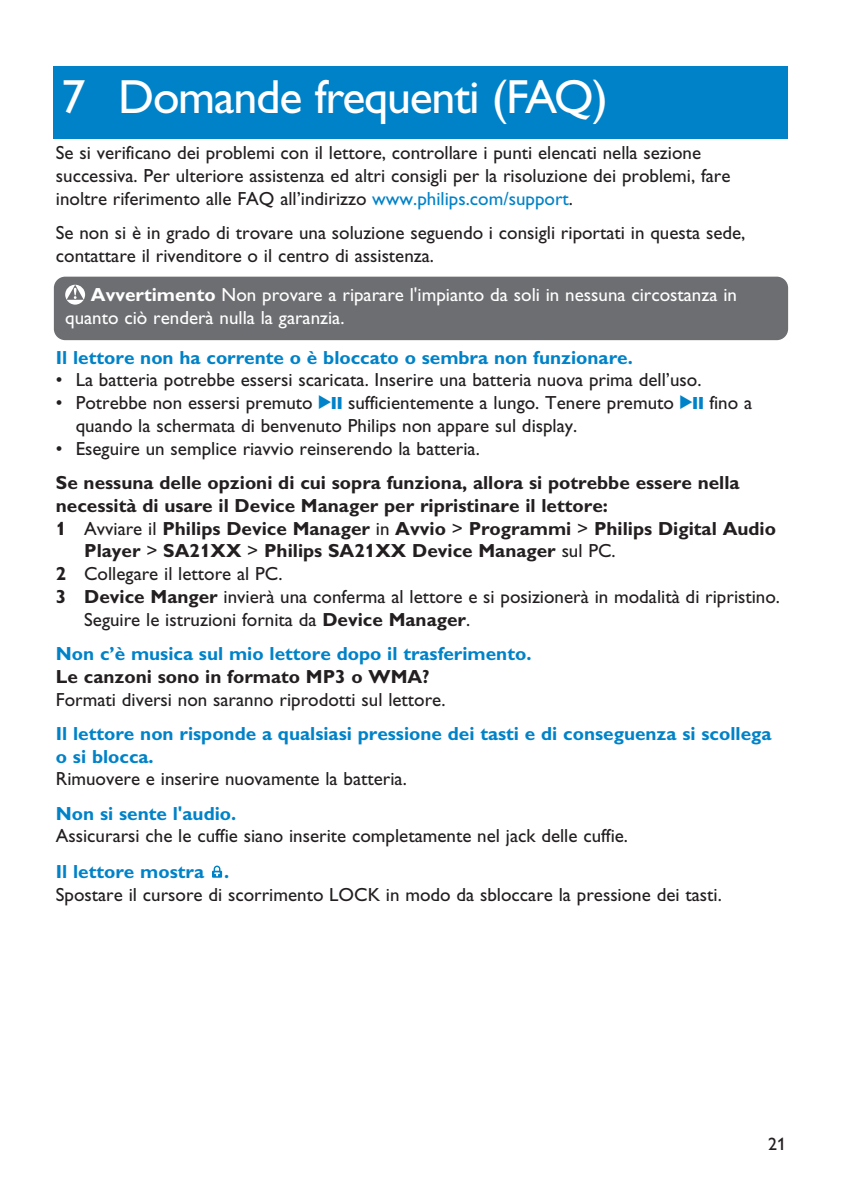
<style>
.page{position:relative;width:842px;height:1191px;background:#fff}
.page>*{position:absolute;margin:0;border:0;box-sizing:border-box;transform-origin:0 0}
.t1{font:48px "Gill Sans";letter-spacing:-.025em;color:#fff}
.t2{font:19px/22.8px "Gill Alt One";color:#231f20}
.t3{font:700 19px "Gill Alt One";color:#231f20}
.t4{font:700 19px/22.8px "Gill Alt One";color:#0082c8}
.t5{font:19px/22.8px "Gill Alt One";color:#fff}
.t6{font:18px "Gill Alt One";color:#231f20}
.s1{color:#0082c8}
.s2{font-weight:700}
.s3{font-family:"Audio Four 4";color:#0082c8}
.s4{font-weight:400}
</style>
<div class="page">
<svg style="left:212px;top:865px;width:10px;height:12px"></svg>
<div style="left:54px;top:66px;width:734px;height:72px;background:#0082c8"></div>
<div style="left:54px;top:277px;width:734px;height:63px;background:#6d6e71;border-radius:11px"></div>
<svg style="left:65px;top:285px;width:20px;height:20px"></svg>
<h1 class="t1" style="left:62px;top:80px;width:548px">7 Domande frequenti (FAQ)</h1>
<p class="t2" style="left:56px;top:144px;width:676px">Se si verificano dei problemi con il lettore, controllare i punti elencati nella sezione successiva. Per ulteriore assistenza ed altri consigli per la risoluzione dei problemi, fare inoltre riferimento alle FAQ all’indirizzo <span class="s1">www.philips.com/support</span>.</p>
<p class="t2" style="left:56px;top:223px;width:691px">Se non si è in grado di trovare una soluzione seguendo i consigli riportati in questa sede, contattare il rivenditore o il centro di assistenza.</p>
<p class="t5" style="left:65px;top:285px;width:673px;text-indent:26px"><span class="s2">Avvertimento</span> Non provare a riparare l'impianto da soli in nessuna circostanza in quanto ciò renderà nulla la garanzia.</p>
<p class="t4" style="left:56px;top:348px;width:578px">Il lettore non ha corrente o è bloccato o sembra non funzionare.</p>
<p class="t2" style="left:56px;top:371px;width:647px">• La batteria potrebbe essersi scaricata. Inserire una batteria nuova prima dell’uso.</p>
<p class="t2" style="left:76px;top:393px;width:678px;text-indent:-20px">• Potrebbe non essersi premuto <span class="s3">2;</span> sufficientemente a lungo. Tenere premuto <span class="s3">2;</span> fino a quando la schermata di benvenuto Philips non appare sul display.</p>
<p class="t2" style="left:56px;top:439px;width:425px">• Eseguire un semplice riavvio reinserendo la batteria.</p>
<p class="t3" style="left:56px;top:476px;width:685px">Se nessuna delle opzioni di cui sopra funziona, allora si potrebbe essere nella</p>
<p class="t3" style="left:56px;top:499px;width:554px">necessità di usare il Device Manager per ripristinare il lettore:</p>
<p class="t3" style="left:56px;top:521px;width:722px">1 <span class="s4">Avviare il</span> Philips Device Manager <span class="s4">in</span> Avvio <span class="s4">&gt;</span> Programmi <span class="s4">&gt;</span> Philips Digital Audio</p>
<p class="t3" style="left:84px;top:544px;width:533px">Player <span class="s4">&gt;</span> SA21XX <span class="s4">&gt;</span> Philips SA21XX Device Manager <span class="s4">sul PC.</span></p>
<p class="t2" style="left:56px;top:564px;width:228px"><span class="s2">2</span> Collegare il lettore al PC.</p>
<p class="t2" style="left:56px;top:587px;width:726px"><span class="s2">3 Device Manger</span> invierà una conferma al lettore e si posizionerà in modalità di ripristino.</p>
<p class="t2" style="left:84px;top:610px;width:388px">Seguire le istruzioni fornita da <span class="s2">Device Manager</span>.</p>
<p class="t4" style="left:56px;top:644px;width:477px">Non c’è musica sul mio lettore dopo il trasferimento.</p>
<p class="t3" style="left:56px;top:670px;width:375px">Le canzoni sono in formato MP3 o WMA?</p>
<p class="t2" style="left:56px;top:690px;width:391px">Formati diversi non saranno riprodotti sul lettore.</p>
<p class="t4" style="left:56px;top:724px;width:717px">Il lettore non risponde a qualsiasi pressione dei tasti e di conseguenza si scollega o si blocca.</p>
<p class="t2" style="left:56px;top:769px;width:352px">Rimuovere e inserire nuovamente la batteria.</p>
<p class="t4" style="left:56px;top:803px;width:182px">Non si sente l'audio.</p>
<p class="t2" style="left:56px;top:826px;width:574px">Assicurarsi che le cuffie siano inserite completamente nel jack delle cuffie.</p>
<p class="t4" style="left:56px;top:861px;width:175px">Il lettore mostra .</p>
<p class="t2" style="left:56px;top:884px;width:667px">Spostare il cursore di scorrimento LOCK in modo da sbloccare la pressione dei tasti.</p>
<p class="t6" style="left:768px;top:1137px;width:19px">21</p>
</div>
